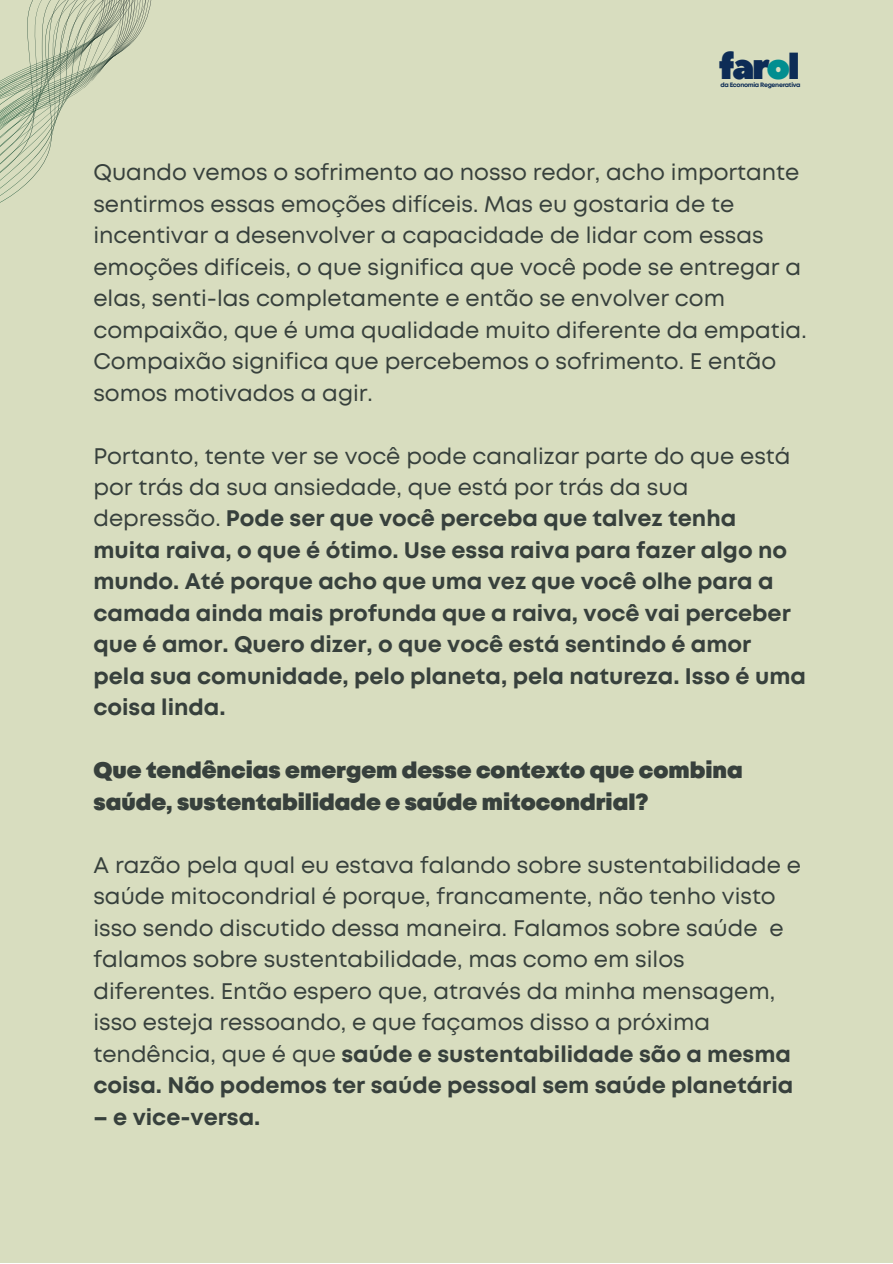
<style>
.page{position:relative;width:893px;height:1264px;background:#fff}
.page>*{position:absolute;margin:0;border:0;box-sizing:border-box;transform-origin:0 0}
.t1{font:35.55px "Peace Sans";letter-spacing:-.07em;color:#0d2c56}
.t2{font:22.5px/31.5px "Mont";color:#37403c}
.t3{font:700 22.5px/31.5px "Mont";color:#37403c}
.t4{font:900 22.5px/31.5px "Mont";color:#37403c}
.t5{font:700 6.3px "Mont";letter-spacing:-.05em;color:#0d2c56}
.s1{color:#018e90}
.s2{font-weight:400}
.s3{font-weight:700}
</style>
<div class="page">
<div style="left:0;top:0;width:892px;height:1262px;background:#d8ddbf"></div>
<svg style="left:0;top:0;width:152px;height:203px"></svg>
<p class="t1" style="left:718px;top:43px;width:83px">far<span class="s1">o</span>l</p>
<p class="t5" style="left:720px;top:82px;width:82px">da Economia Regenerativa</p>
<p class="t2" style="left:93px;top:158px;width:714px">Quando vemos o sofrimento ao nosso redor, acho importante sentirmos essas emoções difíceis. Mas eu gostaria de te incentivar a desenvolver a capacidade de lidar com essas emoções difíceis, o que significa que você pode se entregar a elas, senti-las completamente e então se envolver com compaixão, que é uma qualidade muito diferente da empatia.<br>Compaixão significa que percebemos o sofrimento. E então somos motivados a agir.</p>
<p class="t3" style="left:93px;top:441px;width:714px"><span class="s2">Portanto, tente ver se você pode canalizar parte do que está por trás da sua ansiedade, que está por trás da sua depressão.</span> Pode ser que você perceba que talvez tenha muita raiva, o que é ótimo. Use essa raiva para fazer algo no mundo. Até porque acho que uma vez que você olhe para a camada ainda mais profunda que a raiva, você vai perceber que é amor. Quero dizer, o que você está sentindo é amor pela sua comunidade, pelo planeta, pela natureza. Isso é uma coisa linda.</p>
<p class="t4" style="left:93px;top:756px;width:650px">Que tendências emergem desse contexto que combina saúde, sustentabilidade e saúde mitocondrial?</p>
<p class="t2" style="left:93px;top:851px;width:709px">A razão pela qual eu estava falando sobre sustentabilidade e saúde mitocondrial é porque, francamente, não tenho visto isso sendo discutido dessa maneira. Falamos sobre saúde e falamos sobre sustentabilidade, mas como em silos diferentes. Então espero que, através da minha mensagem, isso esteja ressoando, e que façamos disso a próxima tendência, que é que <span class="s3">saúde e sustentabilidade são a mesma coisa. Não podemos ter saúde pessoal sem saúde planetária</span></p>
<p class="t3" style="left:93px;top:1102px;width:168px">– e vice-versa.</p>
</div>
